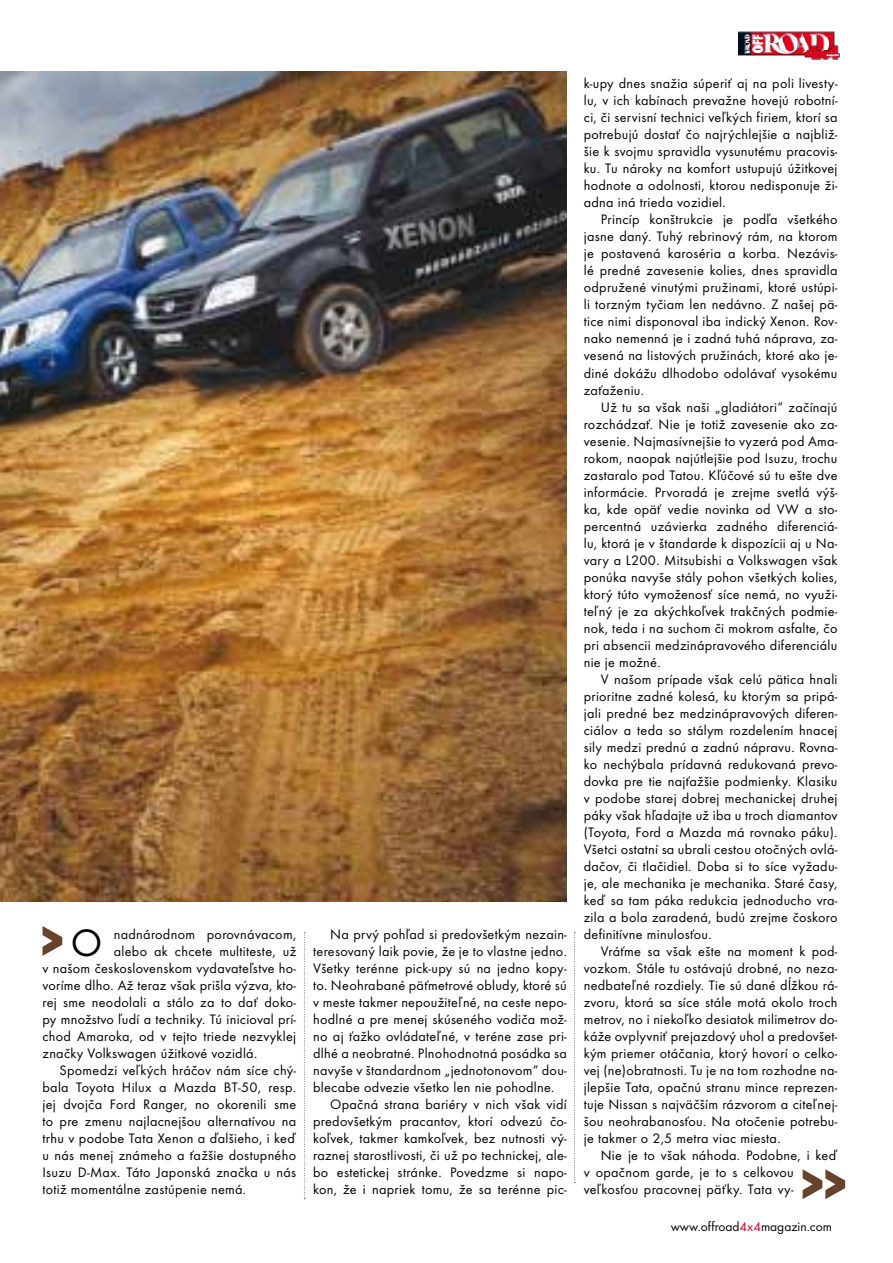
<style>
.page{position:relative;width:893px;height:1263px;background:#fff}
.page>*{position:absolute;margin:0;border:0;box-sizing:border-box;transform-origin:0 0}
.t1{font:39.75px "Futura TEE";color:#000}
.t2{font:14.25px/17px "Futura TEE";letter-spacing:.02em;color:#000;text-align:justify}
.t3{font:13.5px "Futura TEE";color:#000}
.s1{color:#cd071e}
</style>
<div class="page">
<img style="left:0;top:71px;width:567px;height:830px">
<img style="left:739px;top:31px;width:100px;height:29px">
<svg style="left:43px;top:926px;width:19px;height:30px"></svg>
<svg style="left:803px;top:1169px;width:42px;height:30px"></svg>
<svg style="left:574px;top:932px;width:1px;height:251px"></svg>
<svg style="left:304px;top:932px;width:1px;height:267px"></svg>
<h1 class="t1" style="left:71px;top:918px;width:33px">O</h1>
<p class="t2" style="left:114px;top:925px;width:184px">nadnárodnom porovnávacom,</p>
<p class="t2" style="left:114px;top:942px;width:184px">alebo ak chcete multiteste, už</p>
<p class="t2" style="left:43px;top:959px;width:255px">v našom československom vydavateľstve ho-</p>
<p class="t2" style="left:43px;top:976px;width:255px">voríme dlho. Až teraz však prišla výzva, kto-</p>
<p class="t2" style="left:43px;top:993px;width:255px">rej sme neodolali a stálo za to dať doko-</p>
<p class="t2" style="left:43px;top:1010px;width:255px">py množstvo ľudí a techniky. Tú inicioval prí-</p>
<p class="t2" style="left:42px;top:1027px;width:255px">chod Amaroka, od v tejto triede nezvyklej</p>
<p class="t2" style="left:42px;top:1044px;width:216px">značky Volkswagen úžitkové vozidlá.</p>
<p class="t2" style="left:60px;top:1061px;width:238px">Spomedzi veľkých hráčov nám síce chý-</p>
<p class="t2" style="left:42px;top:1078px;width:255px">bala Toyota H ilux a Mazda BT-50, resp.</p>
<p class="t2" style="left:42px;top:1095px;width:255px">jej dvojča Ford Ranger, no okorenili sme</p>
<p class="t2" style="left:42px;top:1112px;width:255px">to pre zmenu najlacnejšou alternatívou na</p>
<p class="t2" style="left:42px;top:1129px;width:255px">trhu v podobe Tata Xenon a ďalšieho, i keď</p>
<p class="t2" style="left:42px;top:1146px;width:255px">u nás menej známeho a ťažšie dostupného</p>
<p class="t2" style="left:42px;top:1163px;width:255px">Isuzu D-Max. Táto Japonská značka u nás</p>
<p class="t2" style="left:42px;top:1180px;width:205px">totiž momentálne zastúpenie nemá.</p>
<p class="t2" style="left:330px;top:925px;width:238px">Na prvý pohľad si predovšetkým nezain-</p>
<p class="t2" style="left:313px;top:942px;width:255px">teresovaný laik povie, že je to vlastne jedno.</p>
<p class="t2" style="left:313px;top:959px;width:255px">Všetky terénne pick-upy sú na jedno kopy-</p>
<p class="t2" style="left:313px;top:976px;width:255px">to. Neohrabané päťmetrové obludy, ktoré sú</p>
<p class="t2" style="left:313px;top:993px;width:255px">v meste takmer nepoužiteľné, na ceste nepo-</p>
<p class="t2" style="left:313px;top:1010px;width:255px">hodlné a pre menej skúseného vodiča mož-</p>
<p class="t2" style="left:313px;top:1027px;width:255px">no aj ťažko ovládateľné, v teréne zase pri-</p>
<p class="t2" style="left:313px;top:1044px;width:255px">dlhé a neobratné. Plnohodnotná posádka sa</p>
<p class="t2" style="left:313px;top:1061px;width:255px">navyše v štandardnom „jednotonovom“ dou-</p>
<p class="t2" style="left:313px;top:1078px;width:243px">blecabe odvezie všetko len nie pohodlne.</p>
<p class="t2" style="left:330px;top:1095px;width:238px">Opačná strana bariéry v nich však vidí</p>
<p class="t2" style="left:313px;top:1112px;width:255px">predovšetkým pracantov, ktorí odvezú čo-</p>
<p class="t2" style="left:313px;top:1129px;width:255px">koľvek, takmer kamkoľvek, bez nutnosti vý-</p>
<p class="t2" style="left:313px;top:1146px;width:255px">raznej starostlivosti, či už po technickej, ale-</p>
<p class="t2" style="left:313px;top:1163px;width:255px">bo estetickej stránke. Povedzme si napo-</p>
<p class="t2" style="left:313px;top:1180px;width:255px">kon, že i napriek tomu, že sa terénne pic-</p>
<p class="t2" style="left:584px;top:75px;width:255px">k-upy dnes snažia súperiť aj na poli livesty&shy;lu, v ich kabínach prevažne hovejú robotní&shy;ci, či servisní technici veľkých firiem, ktorí sa potrebujú dostať čo najrýchlejšie a najbliž&shy;šie k svojmu spravidla vysunutému pracovis&shy;ku. Tu nároky na komfort ustupujú úžitkovej hodnote a odolnosti, ktorou nedisponuje ži&shy;adna iná trieda vozidiel.</p>
<p class="t2" style="left:584px;top:211px;width:255px;text-indent:17px">Princíp konštrukcie je podľa všetkého jasne daný. Tuhý rebrinový rám, na ktorom je postavená karoséria a korba. Nezávis&shy;lé predné zavesenie kolies, dnes spravidla odpružené vinutými pružinami, ktoré ustúpi&shy;li torzným tyčiam len nedávno. Z našej pä&shy;tice nimi disponoval iba indický Xenon. Rov&shy;nako nemenná je i zadná tuhá náprava, za&shy;vesená na listových pružinách, ktoré ako je&shy;diné dokážu dlhodobo odolávať vysokému zaťaženiu.</p>
<p class="t2" style="left:584px;top:398px;width:255px;text-indent:17px">Už tu sa však naši „gladiátori“ začínajú rozchádzať. Nie je totiž zavesenie ako za&shy;vesenie. Najmasívnejšie to vyzerá pod Ama&shy;rokom, naopak najútlejšie pod Isuzu, trochu zastaralo pod Tatou. Kľúčové sú tu ešte dve informácie. Prvoradá je zrejme svetlá výš&shy;ka, kde opäť vedie novinka od VW a sto&shy;percentná uzávierka zadného diferenciá&shy;lu, ktorá je v štandarde k dispozícii aj u Na&shy;vary a L200. Mitsubishi a Volkswagen však ponúka navyše stály pohon všetkých kolies, ktorý túto vymoženosť síce nemá, no využi&shy;teľný je za akýchkoľvek trakčných podmie&shy;nok, teda i na suchom či mokrom asfalte, čo pri absencii medzinápravového diferenciálu nie je možné.</p>
<p class="t2" style="left:584px;top:670px;width:255px;text-indent:17px">V našom prípade však celú pätica hnali prioritne zadné kolesá, ku ktorým sa pripá&shy;jali predné bez medzinápravových diferen&shy;ciálov a teda so stálym rozdelením hnacej sily medzi prednú a zadnú nápravu. Rovna&shy;ko nechýbala prídavná redukovaná prevo&shy;dovka pre tie najťažšie podmienky. Klasiku v podobe starej dobrej mechanickej druhej páky však hľadajte už iba u troch diamantov (Toyota, Ford a Mazda má rovnako páku).<br>Všetci ostatní sa ubrali cestou otočných ovlá&shy;dačov, či tlačidiel. Doba si to síce vyžadu&shy;je, ale mechanika je mechanika. Staré časy, keď sa tam páka redukcia jednoducho vra&shy;zila a bola zaradená, budú zrejme čoskoro definitívne minulosťou.</p>
<p class="t2" style="left:584px;top:943px;width:255px;text-indent:17px">Vráťme sa však ešte na moment k pod&shy;vozkom. Stále tu ostávajú drobné, no neza&shy;nedbateľné rozdiely. Tie sú dané dĺžkou rá&shy;zvoru, ktorá sa síce stále motá okolo troch metrov, no i niekoľko desiatok milimetrov do&shy;káže ovplyvniť prejazdový uhol a predovšet&shy;kým priemer otáčania, ktorý hovorí o celko&shy;vej (ne)obratnosti. Tu je na tom rozhodne na&shy;jlepšie Tata, opačnú stranu mince reprezen&shy;tuje Nissan s najväčším rázvorom a citeľnej&shy;šou neohrabanosťou. Na otočenie potrebu&shy;je takmer o 2,5 metra viac miesta.</p>
<p class="t2" style="left:584px;top:1147px;width:255px;text-align:left;text-indent:17px">Nie je to však náhoda. Podobne, i keď v opačnom garde, je to s celkovou veľkosťou pracovnej päťky. Tata vy-</p>
<p class="t3" style="left:671px;top:1218px;width:163px">www.offroad<span class="s1">4x4</span>magazin.com</p>
</div>
